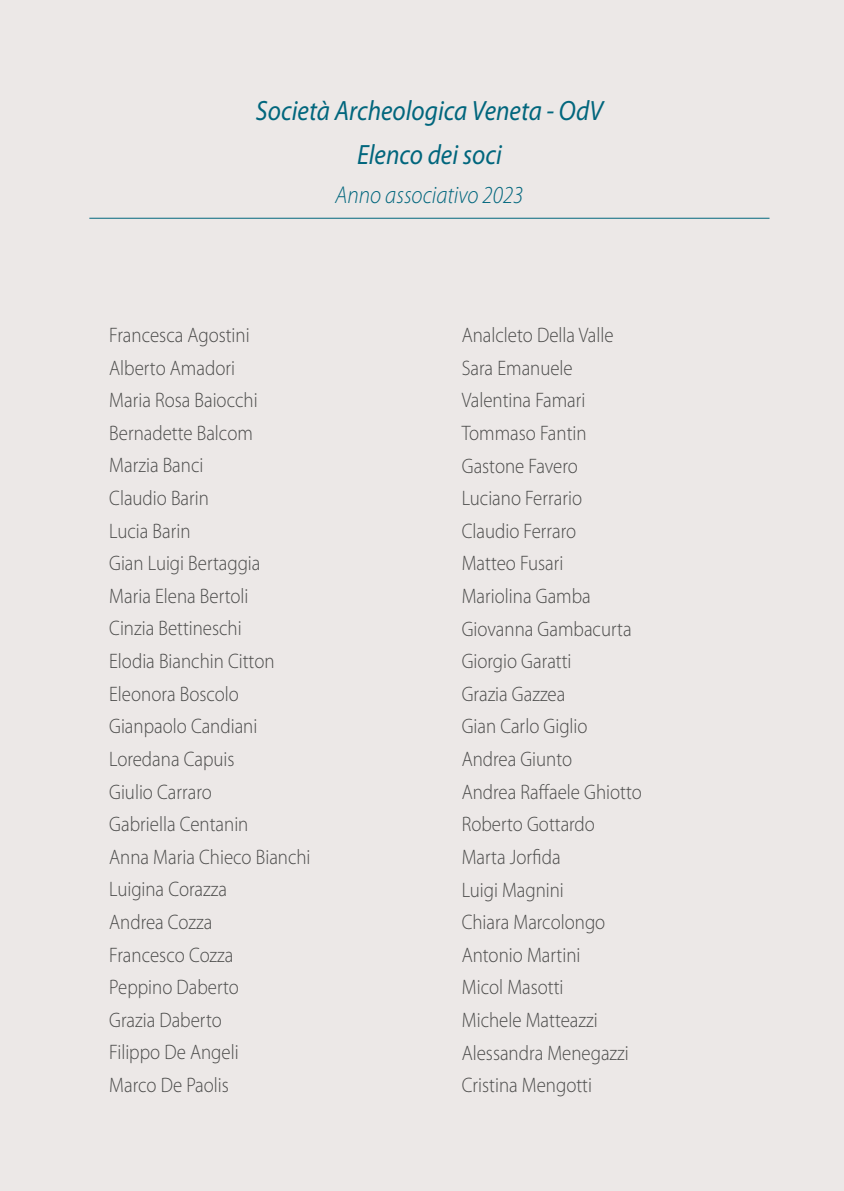
<style>
.page{position:relative;width:844px;height:1191px;background:#fff}
.page>*{position:absolute;margin:0;border:0;box-sizing:border-box;transform-origin:0 0}
.t1{font:italic 28px/43.6px "Myriad Pro";color:#01667d;text-align:center;scale:.9 1}
.t2{font:italic 300 24.5px "Myriad Pro";color:#01667d;scale:.9 1}
.t3{font:300 21px/32.6px "Myriad Pro";color:#4a4a49;scale:.9 1}
</style>
<div class="page">
<div style="left:0;top:0;width:843px;height:1191px;background:#ece8e7"></div>
<hr style="left:89px;top:218px;width:680px;height:1px;background:#01667d">
<h1 class="t1" style="left:256px;top:89px;width:387px">Società Archeologica Veneta - OdV<br>Elenco dei soci</h1>
<p class="t2" style="left:335px;top:180px;width:210px">Anno associativo 2023</p>
<p class="t3" style="left:109px;top:318px;width:225px">Francesca Agostini<br>Alberto Amadori<br>Maria Rosa Baiocchi<br>Bernadette Balcom<br>Marzia Banci<br>Claudio Barin<br>Lucia Barin<br>Gian Luigi Bertaggia<br>Maria Elena Bertoli<br>Cinzia Bettineschi<br>Elodia Bianchin Citton<br>Eleonora Boscolo<br>Gianpaolo Candiani<br>Loredana Capuis<br>Giulio Carraro<br>Gabriella Centanin<br>Anna Maria Chieco Bianchi<br>Luigina Corazza<br>Andrea Cozza<br>Francesco Cozza<br>Peppino Daberto<br>Grazia Daberto<br>Filippo De Angeli<br>Marco De Paolis</p>
<p class="t3" style="left:461px;top:319px;width:201px">Analcleto Della Valle<br>Sara Emanuele<br>Valentina Famari<br>Tommaso Fantin<br>Gastone Favero<br>Luciano Ferrario<br>Claudio Ferraro<br>Matteo Fusari<br>Mariolina Gamba<br>Giovanna Gambacurta<br>Giorgio Garatti<br>Grazia Gazzea<br>Gian Carlo Giglio<br>Andrea Giunto<br>Andrea Raffaele Ghiotto<br>Roberto Gottardo<br>Marta Jorfida<br>Luigi Magnini<br>Chiara Marcolongo<br>Antonio Martini<br>Micol Masotti<br>Michele Matteazzi<br>Alessandra Menegazzi<br>Cristina Mengotti</p>
</div>
